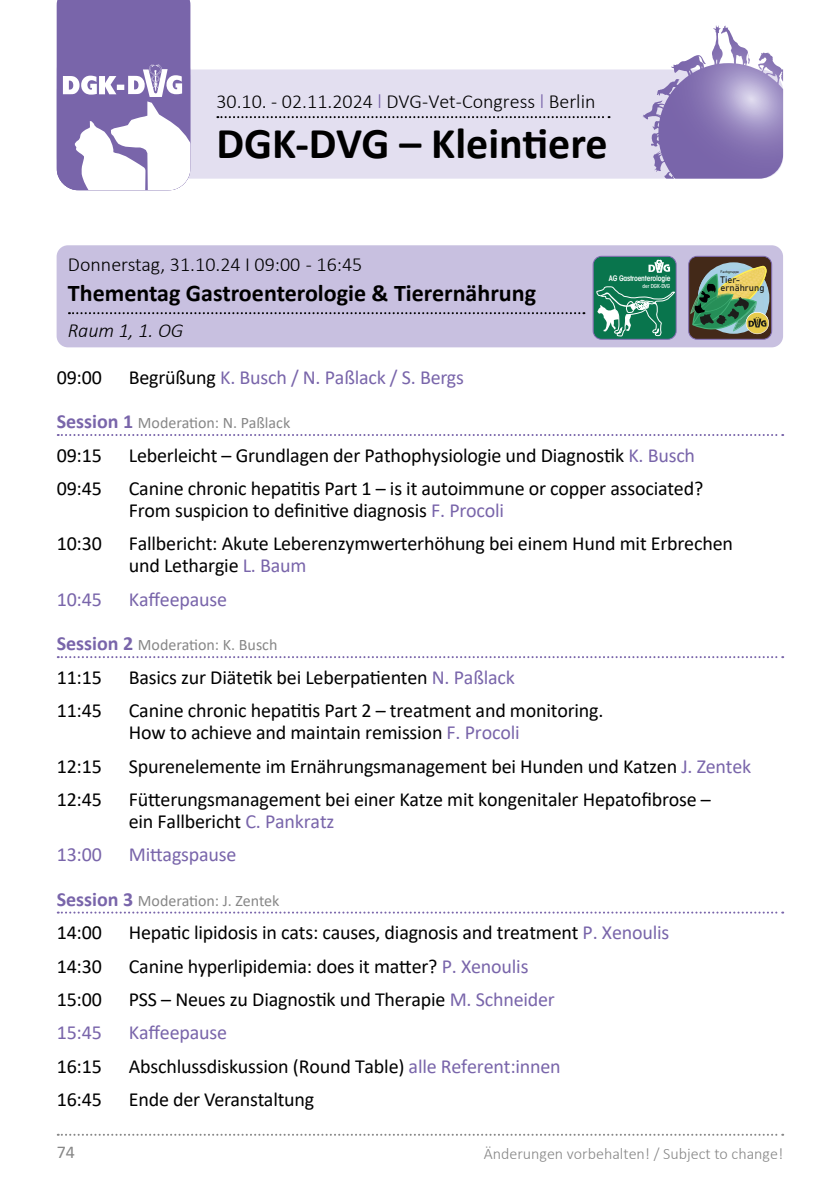
<style>
.page{position:relative;width:840px;height:1191px;background:#fff}
.page>*{position:absolute;margin:0;border:0;box-sizing:border-box;transform-origin:0 0}
.t1{font:700 44px "Calibri";color:#000}
.t2{font:700 24px "Calibri";color:#000}
.t3{font:20px/22px "Calibri";letter-spacing:-.01em;color:#000}
.t4{font:20px "Calibri";letter-spacing:-.01em;color:#7965aa}
.t5{font:300 20px "Calibri";color:#000}
.t6{font:italic 300 20px "Calibri";color:#000}
.t7{font:18px "Calibri";color:#878787}
.t8{font:16px "Calibri";color:#878787}
.t9{font:300 16px "Calibri";color:#878787}
.t10{font:9.4px/8px "Bahnschrift";color:#1d1e1b}
.t11{font:600 condensed 7.6px "ITC Avant Garde Std";letter-spacing:-.025em;color:#fff}
.t12{font:500 condensed 5.4px "ITC Avant Garde Std";color:#fff}
.t13{font:3.4px "Bahnschrift";color:#1d1e1b}
.s1{color:#7965aa}
.s2{color:#000}
.s3{font-weight:700;font-size:20px;color:#7965aa}
</style>
<div class="page">
<svg style="left:58px;top:1133px;width:724px;height:2px"></svg>
<div style="left:57px;top:245px;width:725px;height:102px;background:#c8c0e0;border-radius:11px"></div>
<svg style="left:69px;top:312px;width:515px;height:2px"></svg>
<svg style="left:57px;top:69px;width:725px;height:110px;background:#d5cfe7"></svg>
<svg style="left:57px;top:0;width:133px;height:190px"></svg>
<svg style="left:642px;top:26px;width:74px;height:104px"></svg>
<svg style="left:217px;top:116px;width:392px;height:2px"></svg>
<svg style="left:689px;top:256px;width:82px;height:83px;background:#6f825e"></svg>
<div style="left:687px;top:256px;width:84px;height:84px;border:1px solid #7965aa;border-radius:9px"></div>
<svg style="left:58px;top:434px;width:724px;height:2px"></svg>
<svg style="left:58px;top:656px;width:724px;height:2px"></svg>
<svg style="left:58px;top:911px;width:724px;height:2px"></svg>
<svg style="left:594px;top:256px;width:81px;height:83px;background:#2e8968"></svg>
<div style="left:592px;top:256px;width:84px;height:84px;border:1px solid #7965aa;border-radius:9px"></div>
<p class="t5" style="left:216px;top:89px;width:380px">30.10. - 02.11.2024 <span class="s1">l</span> DVG-Vet-Congress <span class="s1">l</span> Berlin</p>
<h1 class="t1" style="left:216px;top:112px;width:392px">DGK-DVG – Kleintiere</h1>
<p class="t5" style="left:68px;top:252px;width:296px">Donnerstag, 31.10.24 I 09:00 - 16:45</p>
<p class="t2" style="left:68px;top:276px;width:469px">Thementag Gastroenterologie &amp; Tierernährung</p>
<p class="t6" style="left:68px;top:318px;width:117px">Raum 1, 1. OG</p>
<p class="t11" style="left:608px;top:273px;width:63px">AG Gastroenterologie</p>
<p class="t12" style="left:642px;top:283px;width:29px">der DGK-DVG</p>
<p class="t13" style="left:720px;top:269px;width:20px">Fachgruppe</p>
<p class="t10" style="left:720px;top:274px;width:45px">Tier&shy;ernährung</p>
<p class="t3" style="left:57px;top:365px;width:47px">09:00</p>
<p class="t4" style="left:129px;top:363px;width:336px"><span class="s2">Begrüßung</span> K. Busch / N. Paßlack / S. Bergs</p>
<p class="t8" style="left:57px;top:412px;width:235px"><span class="s3">Session 1</span> Moderation: N. Paßlack</p>
<p class="t3" style="left:57px;top:443px;width:47px">09:15</p>
<p class="t3" style="left:129px;top:443px;width:567px">Leberleicht – Grundlagen der Pathophysiologie und Diagnostik <span class="s1">K. Busch</span></p>
<p class="t3" style="left:57px;top:477px;width:47px">09:45</p>
<p class="t3" style="left:129px;top:477px;width:575px">Canine chronic hepatitis Part 1 – is it autoimmune or copper associated?<br>From suspicion to definitive diagnosis <span class="s1">F. Procoli</span></p>
<p class="t3" style="left:57px;top:532px;width:47px">10:30</p>
<p class="t3" style="left:129px;top:532px;width:605px">Fallbericht: Akute Leberenzymwerterhöhung bei einem Hund mit Erbrechen und Lethargie <span class="s1">L. Baum</span></p>
<p class="t4" style="left:57px;top:585px;width:47px">10:45</p>
<p class="t4" style="left:129px;top:585px;width:100px">Kaffeepause</p>
<p class="t8" style="left:57px;top:634px;width:222px"><span class="s3">Session 2</span> Moderation: K. Busch</p>
<p class="t3" style="left:57px;top:665px;width:47px">11:15</p>
<p class="t3" style="left:129px;top:665px;width:387px">Basics zur Diätetik bei Leberpatienten <span class="s1">N. Paßlack</span></p>
<p class="t3" style="left:57px;top:699px;width:47px">11:45</p>
<p class="t3" style="left:129px;top:699px;width:476px">Canine chronic hepatitis Part 2 – treatment and monitoring.<br>How to achieve and maintain remission <span class="s1">F. Procoli</span></p>
<p class="t3" style="left:57px;top:754px;width:47px">12:15</p>
<p class="t3" style="left:129px;top:754px;width:623px">Spurenelemente im Ernährungsmanagement bei Hunden und Katzen <span class="s1">J. Zentek</span></p>
<p class="t3" style="left:57px;top:787px;width:47px">12:45</p>
<p class="t3" style="left:129px;top:787px;width:583px">Fütterungsmanagement bei einer Katze mit kongenitaler Hepatofibrose – ein Fallbericht <span class="s1">C. Pankratz</span></p>
<p class="t4" style="left:57px;top:840px;width:47px">13:00</p>
<p class="t4" style="left:129px;top:840px;width:109px">Mittagspause</p>
<p class="t8" style="left:57px;top:889px;width:224px"><span class="s3">Session 3</span> Moderation: J. Zentek</p>
<p class="t3" style="left:57px;top:921px;width:47px">14:00</p>
<p class="t3" style="left:129px;top:921px;width:542px">Hepatic lipidosis in cats: causes, diagnosis and treatment <span class="s1">P. Xenoulis</span></p>
<p class="t3" style="left:57px;top:954px;width:47px">14:30</p>
<p class="t3" style="left:129px;top:954px;width:401px">Canine hyperlipidemia: does it matter? <span class="s1">P. Xenoulis</span></p>
<p class="t3" style="left:57px;top:987px;width:47px">15:00</p>
<p class="t3" style="left:129px;top:987px;width:427px">PSS – Neues zu Diagnostik und Therapie <span class="s1">M. Schneider</span></p>
<p class="t4" style="left:57px;top:1018px;width:47px">15:45</p>
<p class="t4" style="left:129px;top:1018px;width:100px">Kaffeepause</p>
<p class="t3" style="left:57px;top:1054px;width:47px">16:15</p>
<p class="t3" style="left:129px;top:1054px;width:433px">Abschlussdiskussion (Round Table) <span class="s1">alle Referent:innen</span></p>
<p class="t3" style="left:57px;top:1087px;width:47px">16:45</p>
<p class="t3" style="left:129px;top:1087px;width:187px">Ende der Veranstaltung</p>
<p class="t7" style="left:57px;top:1139px;width:20px">74</p>
<p class="t9" style="left:483px;top:1143px;width:301px">Änderungen vorbehalten! / Subject to change!</p>
</div>
